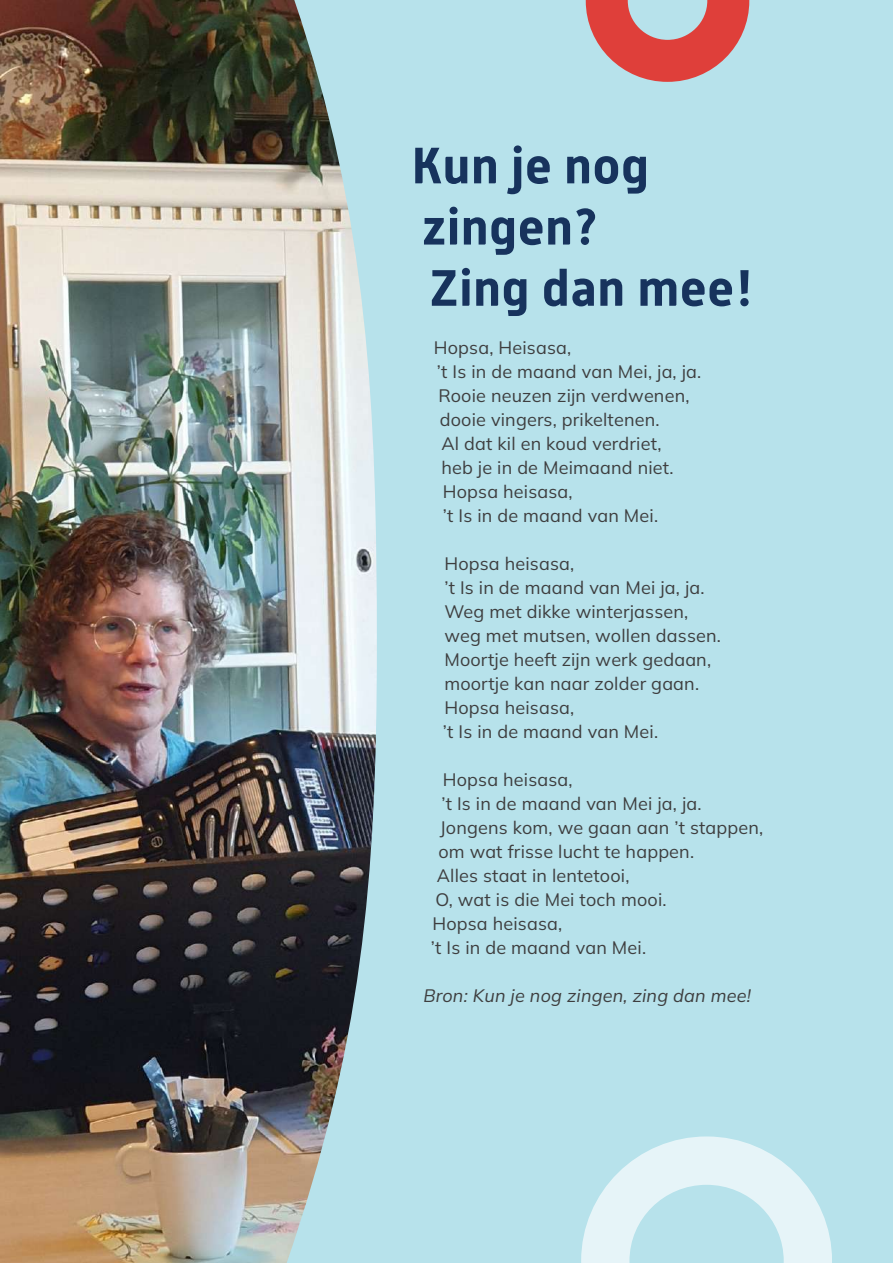
<style>
.page{position:relative;width:893px;height:1263px;background:#fff}
.page>*{position:absolute;margin:0;border:0;box-sizing:border-box;transform-origin:0 0}
.t1{font:700 51px/61.2px "Alwyn New";letter-spacing:.01em;color:#17335d}
.t2{font:200 18px/24px "Mulish";letter-spacing:.01em;color:#3e3e3f}
.t3{font:italic 200 18px "Mulish";letter-spacing:.01em;color:#3e3e3f}
</style>
<div class="page">
<div style="left:254px;top:0;width:639px;height:1263px;background:#b7e2eb"></div>
<svg style="left:581px;top:1136px;width:251px;height:127px"></svg>
<svg style="left:586px;top:0;width:163px;height:82px"></svg>
<img style="left:0;top:0;width:377px;height:1263px">
<h1 class="t1" style="left:411px;top:135px;width:344px">Kun je nog zingen?<br>Zing dan mee!</h1>
<p class="t2" style="left:434px;top:335px;width:139px">Hopsa, Heisasa,</p>
<p class="t2" style="left:437px;top:359px;width:266px">’t Is in de maand van Mei, ja, ja.</p>
<p class="t2" style="left:438px;top:383px;width:253px">Rooie neuzen zijn verdwenen,</p>
<p class="t2" style="left:440px;top:407px;width:221px">dooie vingers, prikeltenen.</p>
<p class="t2" style="left:441px;top:431px;width:222px">Al dat kil en koud verdriet,</p>
<p class="t2" style="left:441px;top:455px;width:234px">heb je in de Meimaand niet.</p>
<p class="t2" style="left:443px;top:479px;width:131px">Hopsa heisasa,</p>
<p class="t2" style="left:443px;top:503px;width:217px">’t Is in de maand van Mei.</p>
<p class="t2" style="left:443px;top:551px;width:280px">Hopsa heisasa,<br>’t Is in de maand van Mei ja, ja.<br>Weg met dikke winterjassen, weg met mutsen, wollen dassen.<br>Moortje heeft zijn werk gedaan, moortje kan naar zolder gaan.<br>Hopsa heisasa,<br>’t Is in de maand van Mei.</p>
<p class="t2" style="left:443px;top:767px;width:131px">Hopsa heisasa,</p>
<p class="t2" style="left:441px;top:791px;width:262px">’t Is in de maand van Mei ja, ja.</p>
<p class="t2" style="left:440px;top:815px;width:325px">Jongens kom, we gaan aan ’t stappen,</p>
<p class="t2" style="left:438px;top:839px;width:257px">om wat frisse lucht te happen.</p>
<p class="t2" style="left:437px;top:863px;width:194px">Alles staat in lentetooi,</p>
<p class="t2" style="left:435px;top:887px;width:233px">O, wat is die Mei toch mooi.</p>
<p class="t2" style="left:432px;top:911px;width:131px">Hopsa heisasa,</p>
<p class="t2" style="left:431px;top:935px;width:217px">’t Is in de maand van Mei.</p>
<p class="t3" style="left:423px;top:983px;width:329px">Bron: Kun je nog zingen, zing dan mee!</p>
</div>
